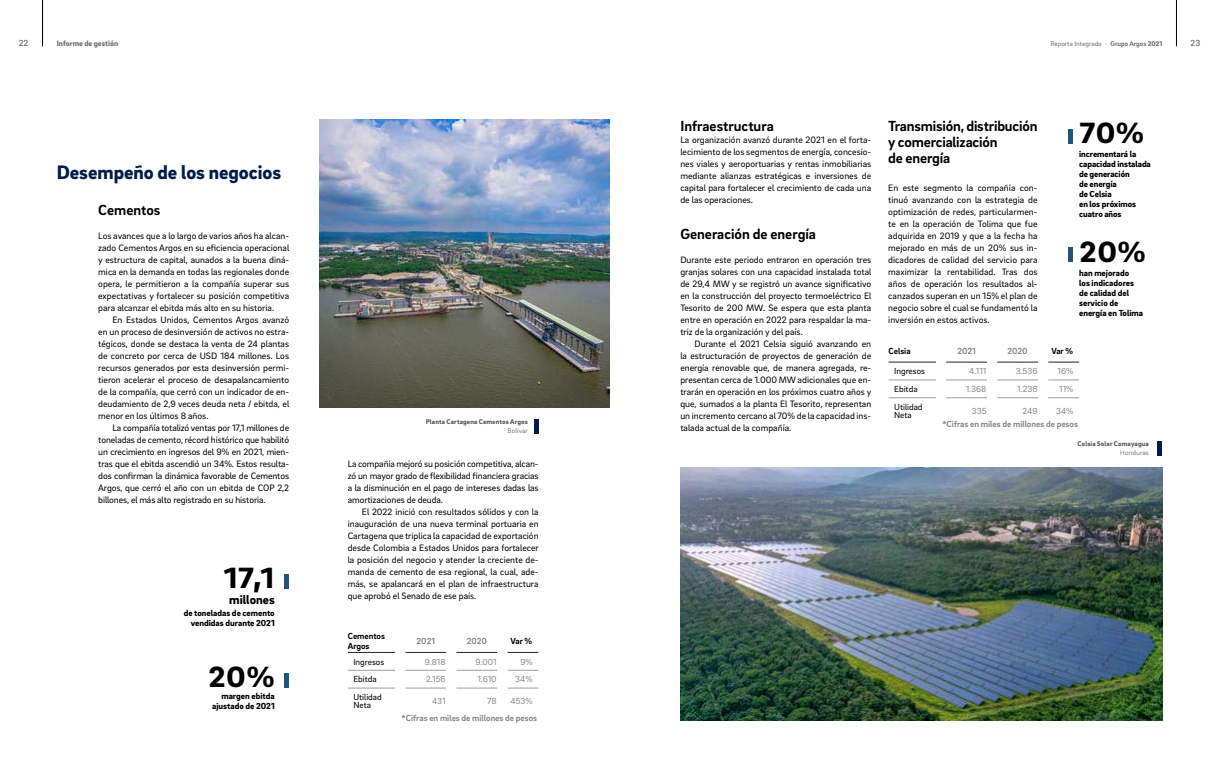
<style>
.page{position:relative;width:1219px;height:780px;background:#fff}
.page>*{position:absolute;margin:0;border:0;box-sizing:border-box;transform-origin:0 0}
.t1{font:700 40px "Brix Sans";color:#000}
.t2{font:900 20px "Brix Sans";color:#001d4a}
.t3{font:700 15px/16px "Brix Sans";letter-spacing:-.01em;color:#000}
.t4{font:900 13px "Brix Sans";color:#000}
.t5{font:9.5px/12px "Brix Sans";color:#000;text-align:justify}
.t6{font:900 9px/10px "Brix Sans";color:#000;text-align:right}
.t7{font:700 9px "Brix Sans";color:#878787}
.t8{font:9px "Brix Sans";color:#878787}
.t9{font:9px/8px "Brix Sans";color:#000}
.t10{font:700 9px/10px "Brix Sans";color:#000}
.t11{font:500 9px "Brix Sans";color:#706f6f}
.t12{font:900 8px "Brix Sans";color:#706f6f}
.t13{font:900 7px "Brix Sans";letter-spacing:.02em;color:#575756}
.t14{font:7px "Brix Sans";color:#706f6f}
.t15{font:300 7px "Brix Sans";letter-spacing:.02em;color:#575756}
.s1{font-weight:700}
.s2{font-weight:900}
</style>
<div class="page">
<img style="left:319px;top:119px;width:290px;height:288px">
<img style="left:680px;top:467px;width:482px;height:253px">
<hr style="left:285px;top:574px;width:4px;height:14px;background:#1d587b">
<hr style="left:1068px;top:129px;width:4px;height:14px;background:#1d587b">
<hr style="left:1068px;top:248px;width:4px;height:14px;background:#1d587b">
<hr style="left:285px;top:673px;width:4px;height:14px;background:#1d587b">
<hr style="left:1158px;top:441px;width:4px;height:14px;background:#001d4a">
<div style="left:534px;top:419px;width:5px;height:14px;background:#001d4a"></div>
<hr style="left:348px;top:670px;width:47px;height:1px;background:#9d9d9c">
<hr style="left:405px;top:670px;width:41px;height:1px;background:#9d9d9c">
<hr style="left:456px;top:670px;width:41px;height:1px;background:#9d9d9c">
<hr style="left:507px;top:670px;width:31px;height:1px;background:#9d9d9c">
<hr style="left:348px;top:687px;width:47px;height:1px;background:#9d9d9c">
<hr style="left:405px;top:687px;width:41px;height:1px;background:#9d9d9c">
<hr style="left:456px;top:687px;width:41px;height:1px;background:#9d9d9c">
<hr style="left:507px;top:687px;width:31px;height:1px;background:#9d9d9c">
<hr style="left:507px;top:652px;width:31px;height:1px;background:#1d2346">
<hr style="left:348px;top:652px;width:47px;height:1px;background:#1d2346">
<hr style="left:405px;top:652px;width:41px;height:1px;background:#1d2346">
<hr style="left:456px;top:652px;width:41px;height:1px;background:#1d2346">
<hr style="left:888px;top:379px;width:48px;height:1px;background:#9d9d9c">
<hr style="left:946px;top:379px;width:41px;height:1px;background:#9d9d9c">
<hr style="left:997px;top:379px;width:41px;height:1px;background:#9d9d9c">
<hr style="left:1048px;top:379px;width:31px;height:1px;background:#9d9d9c">
<hr style="left:888px;top:397px;width:48px;height:1px;background:#9d9d9c">
<hr style="left:946px;top:397px;width:41px;height:1px;background:#9d9d9c">
<hr style="left:997px;top:397px;width:41px;height:1px;background:#9d9d9c">
<hr style="left:1048px;top:397px;width:31px;height:1px;background:#9d9d9c">
<hr style="left:1048px;top:361px;width:31px;height:1px;background:#1d2346">
<hr style="left:888px;top:361px;width:48px;height:1px;background:#1d2346">
<hr style="left:946px;top:361px;width:41px;height:1px;background:#1d2346">
<hr style="left:997px;top:361px;width:41px;height:1px;background:#1d2346">
<hr style="left:1176px;top:0;width:1px;height:46px;background:#000">
<hr style="left:42px;top:0;width:1px;height:46px;background:#000">
<p class="t11" style="left:19px;top:37px;width:11px">22</p>
<p class="t12" style="left:57px;top:38px;width:63px">Informe de gestión</p>
<p class="t14" style="left:1050px;top:39px;width:113px">Reporte Integrado · <span class="s1">Grupo Argos</span> <span class="s2">2021</span></p>
<p class="t11" style="left:1191px;top:37px;width:11px">23</p>
<h2 class="t2" style="left:57px;top:159px;width:226px">Desempeño de los negocios</h2>
<h3 class="t3" style="left:98px;top:201px;width:64px">Cementos</h3>
<p class="t5" style="left:98px;top:229px;width:192px">Los avances que a lo largo de varios años ha alcan&shy;zado Cementos Argos en su eficiencia operacional y estructura de capital, aunados a la buena diná&shy;mica en la demanda en todas las regionales donde opera, le permitieron a la compañía superar sus expectativas y fortalecer su posición competitiva para alcanzar el ebitda más alto en su historia.</p>
<p class="t5" style="left:98px;top:313px;width:192px;text-indent:14px">En Estados Unidos, Cementos Argos avanzó en un proceso de desinversión de activos no estra&shy;tégicos, donde se destaca la venta de 24 plantas de concreto por cerca de USD 184 millones. Los recursos generados por esta desinversión permi&shy;tieron acelerar el proceso de desapalancamiento de la compañía, que cerró con un indicador de en&shy;deudamiento de 2,9 veces deuda neta / ebitda, el menor en los últimos 8 años.</p>
<p class="t5" style="left:98px;top:421px;width:192px;text-indent:14px">La compañía totalizó ventas por 17,1 millones de toneladas de cemento, récord histórico que habilitó un crecimiento en ingresos del 9% en 2021, mien&shy;tras que el ebitda ascendió un 34%. Estos resulta&shy;dos confirman la dinámica favorable de Cementos Argos, que cerró el año con un ebitda de COP 2,2 billones, el más alto registrado en su historia.</p>
<h1 class="t1" style="left:224px;top:548px;width:52px">17,1</h1>
<h3 class="t4" style="left:229px;top:591px;width:47px">millones</h3>
<p class="t6" style="left:184px;top:607px;width:92px">de toneladas de cemento vendidas durante 2021</p>
<h1 class="t1" style="left:208px;top:647px;width:68px">20%</h1>
<p class="t6" style="left:212px;top:691px;width:64px">margen ebitda ajustado de 2021</p>
<p class="t13" style="left:426px;top:417px;width:104px">Planta Cartagena Cementos Argos</p>
<p class="t15" style="left:507px;top:426px;width:22px">Bolívar</p>
<p class="t5" style="left:348px;top:457px;width:192px">La compañía mejoró su posición competitiva, alcan&shy;zó un mayor grado de flexibilidad financiera gracias a la disminución en el pago de intereses dadas las amortizaciones de deuda.</p>
<p class="t5" style="left:348px;top:505px;width:193px;text-indent:14px">El 2022 inició con resultados sólidos y con la inauguración de una nueva terminal portuaria en Cartagena que triplica la capacidad de exportación desde Colombia a Estados Unidos para fortalecer la posición del negocio y atender la creciente de&shy;manda de cemento de esa regional, la cual, ade&shy;más, se apalancará en el plan de infraestructura que aprobó el Senado de ese país.</p>
<p class="t10" style="left:348px;top:630px;width:39px">Cementos<br>Argos</p>
<p class="t7" style="left:417px;top:635px;width:20px">2021</p>
<p class="t7" style="left:467px;top:635px;width:22px">2020</p>
<p class="t10" style="left:511px;top:635px;width:23px">Var %</p>
<p class="t9" style="left:353px;top:657px;width:32px">Ingresos</p>
<p class="t8" style="left:425px;top:655px;width:22px">9.818</p>
<p class="t8" style="left:476px;top:655px;width:23px">9.001</p>
<p class="t8" style="left:520px;top:655px;width:14px">9%</p>
<p class="t9" style="left:353px;top:675px;width:25px">Ebitda</p>
<p class="t8" style="left:426px;top:673px;width:21px">2.156</p>
<p class="t8" style="left:477px;top:673px;width:21px">1.610</p>
<p class="t8" style="left:515px;top:673px;width:19px">34%</p>
<p class="t9" style="left:353px;top:692px;width:30px">Utilidad<br>Neta</p>
<p class="t8" style="left:432px;top:695px;width:15px">431</p>
<p class="t8" style="left:487px;top:695px;width:11px">78</p>
<p class="t8" style="left:510px;top:695px;width:24px">453%</p>
<p class="t7" style="left:402px;top:712px;width:137px">*Cifras en miles de millones de pesos</p>
<h3 class="t3" style="left:680px;top:117px;width:95px">Infraestructura</h3>
<p class="t5" style="left:680px;top:133px;width:192px">La organización avanzó durante 2021 en el forta&shy;lecimiento de los segmentos de energía, concesio&shy;nes viales y aeroportuarias y rentas inmobiliarias mediante alianzas estratégicas e inversiones de capital para fortalecer el crecimiento de cada una de las operaciones.</p>
<h3 class="t3" style="left:680px;top:225px;width:137px">Generación de energía</h3>
<p class="t5" style="left:680px;top:253px;width:192px">Durante este periodo entraron en operación tres granjas solares con una capacidad instalada total de 29,4 MW y se registró un avance significativo en la construcción del proyecto termoeléctrico El Tesorito de 200 MW. Se espera que esta planta entre en operación en 2022 para respaldar la ma&shy;triz de la organización y del país.</p>
<p class="t5" style="left:680px;top:337px;width:193px;text-indent:14px">Durante el 2021 Celsia siguió avanzando en la estructuración de proyectos de generación de energía renovable que, de manera agregada, re&shy;presentan cerca de 1.000 MW adicionales que en&shy;trarán en operación en los próximos cuatro años y que, sumados a la planta El Tesorito, representan un incremento cercano al 70% de la capacidad ins&shy;talada actual de la compañía.</p>
<h3 class="t3" style="left:888px;top:117px;width:151px">Transmisión, distribución y comercialización<br>de energía</h3>
<p class="t5" style="left:888px;top:181px;width:151px">En este segmento la compañía con&shy;tinuó avanzando con la estrategia de optimización de redes, particularmen&shy;te en la operación de Tolima que fue adquirida en 2019 y que a la fecha ha mejorado en más de un 20% sus in&shy;dicadores de calidad del servicio para maximizar la rentabilidad. Tras dos años de operación los resultados al&shy;canzados superan en un 15% el plan de negocio sobre el cual se fundamentó la inversión en estos activos.</p>
<h1 class="t1" style="left:1079px;top:104px;width:67px">70%</h1>
<p class="t6" style="left:1079px;top:149px;width:73px;text-align:left">incrementará la capacidad instalada de generación<br>de energía<br>de Celsia<br>en los próximos cuatro años</p>
<h1 class="t1" style="left:1079px;top:222px;width:68px">20%</h1>
<p class="t6" style="left:1079px;top:267px;width:66px;text-align:left">han mejorado<br>los indicadores de calidad del servicio de energía en Tolima</p>
<p class="t10" style="left:888px;top:345px;width:24px">Celsia</p>
<p class="t7" style="left:957px;top:345px;width:20px">2021</p>
<p class="t7" style="left:1007px;top:345px;width:22px">2020</p>
<p class="t10" style="left:1051px;top:345px;width:23px">Var %</p>
<p class="t9" style="left:894px;top:367px;width:32px">Ingresos</p>
<p class="t8" style="left:969px;top:365px;width:19px">4.111</p>
<p class="t8" style="left:1016px;top:365px;width:23px">3.536</p>
<p class="t8" style="left:1058px;top:365px;width:17px">16%</p>
<p class="t9" style="left:894px;top:384px;width:25px">Ebitda</p>
<p class="t8" style="left:966px;top:383px;width:22px">1.368</p>
<p class="t8" style="left:1017px;top:383px;width:22px">1.236</p>
<p class="t8" style="left:1059px;top:383px;width:16px">11%</p>
<p class="t9" style="left:894px;top:402px;width:30px">Utilidad<br>Neta</p>
<p class="t8" style="left:972px;top:405px;width:16px">335</p>
<p class="t8" style="left:1022px;top:405px;width:16px">249</p>
<p class="t8" style="left:1056px;top:405px;width:19px">34%</p>
<p class="t7" style="left:942px;top:418px;width:137px">*Cifras en miles de millones de pesos</p>
<p class="t13" style="left:1078px;top:439px;width:73px">Celsia Solar Comayagua</p>
<p class="t15" style="left:1120px;top:448px;width:30px">Honduras</p>
</div>
